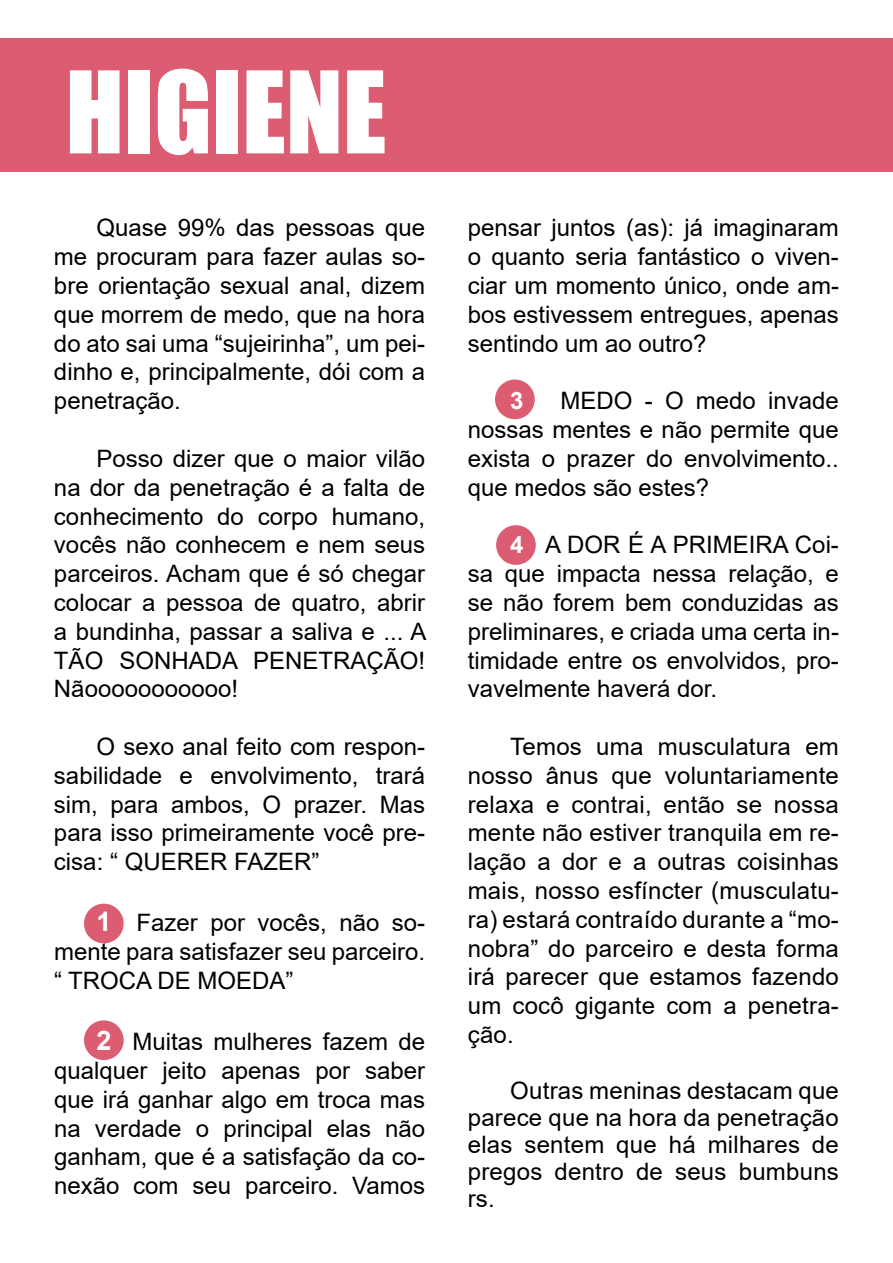
<style>
.page{position:relative;width:893px;height:1263px;background:#fff}
.page>*{position:absolute;margin:0;border:0;box-sizing:border-box;transform-origin:0 0}
.t1{font:105px "Impact";color:#fff}
.t2{font:24px/28.8px "Arial";color:#000;text-align:justify}
.t3{font:700 24px "Arial";color:#fff}
.s1{font-weight:700;font-size:27px;color:#fff}
.s2{font-weight:700;color:#fff}
</style>
<div class="page">
<div style="left:84px;top:1020px;width:40px;height:40px;background:#dc5d71;border-radius:50%"></div>
<div style="left:84px;top:904px;width:40px;height:39px;background:#dc5d71;border-radius:50%"></div>
<div style="left:495px;top:379px;width:40px;height:40px;background:#dc5d71;border-radius:50%"></div>
<div style="left:496px;top:525px;width:40px;height:40px;background:#dc5d71;border-radius:50%"></div>
<div style="left:1px;top:38px;width:892px;height:134px;background:#dc5d71"></div>
<h1 class="t1" style="left:66px;top:31px;width:322px">HIGIENE</h1>
<p class="t2" style="left:54px;top:213px;width:373px;text-indent:43px">Quase 99% das pessoas que me procuram para fazer aulas so&shy;bre orientação sexual anal, dizem que morrem de medo, que na hora do ato sai uma “sujeirinha”, um pei&shy;dinho e, principalmente, dói com a penetração.</p>
<p class="t2" style="left:54px;top:444px;width:374px;text-indent:43px">Posso dizer que o maior vilão na dor da penetração é a falta de conhecimento do corpo humano, vocês não conhecem e nem seus parceiros. Acham que é só chegar colocar a pessoa de quatro, abrir a bundinha, passar a saliva e ... A TÃO SONHADA PENETRAÇÃO!<br>Nãooooooooooo!</p>
<p class="t2" style="left:54px;top:732px;width:373px;text-indent:43px">O sexo anal feito com respon&shy;sabilidade e envolvimento, trará sim, para ambos, O prazer. Mas para isso primeiramente você pre&shy;cisa: “ QUERER FAZER”</p>
<p class="t2" style="left:54px;top:908px;width:373px;text-indent:43px"><span class="s1">1</span> Fazer por vocês, não so&shy;mente para satisfazer seu parceiro. “ TROCA DE MOEDA”</p>
<p class="t2" style="left:54px;top:1027px;width:373px;text-indent:43px"><span class="s1">2</span> Muitas mulheres fazem de qualquer jeito apenas por saber que irá ganhar algo em troca mas na verdade o principal elas não ganham, que é a satisfação da co&shy;nexão com seu parceiro. Vamos</p>
<p class="t2" style="left:468px;top:213px;width:373px">pensar juntos (as): já imaginaram o quanto seria fantástico o viven&shy;ciar um momento único, onde am&shy;bos estivessem entregues, apenas sentindo um ao outro?</p>
<p class="t2" style="left:468px;top:386px;width:373px;text-indent:93px">MEDO - O medo invade nossas mentes e não permite que exista o prazer do envolvimento.. que medos são estes?</p>
<p class="t2" style="left:468px;top:530px;width:373px;text-indent:43px"><span class="s2">4</span> A DOR É A PRIMEIRA Coi&shy;sa que impacta nessa relação, e se não forem bem conduzidas as preliminares, e criada uma certa in&shy;timidade entre os envolvidos, pro&shy;vavelmente haverá dor.</p>
<p class="t3" style="left:510px;top:384px;width:15px">3</p>
<p class="t2" style="left:468px;top:732px;width:373px;text-indent:43px">Temos uma musculatura em nosso ânus que voluntariamente relaxa e contrai, então se nossa mente não estiver tranquila em re&shy;lação a dor e a outras coisinhas mais, nosso esfíncter (musculatu&shy;ra) estará contraído durante a “mo&shy;nobra” do parceiro e desta forma irá parecer que estamos fazendo um cocô gigante com a penetra&shy;ção.</p>
<p class="t2" style="left:468px;top:1077px;width:373px;line-height:27px;text-indent:43px">Outras meninas destacam que parece que na hora da penetração elas sentem que há milhares de pregos dentro de seus bumbuns rs.</p>
</div>
